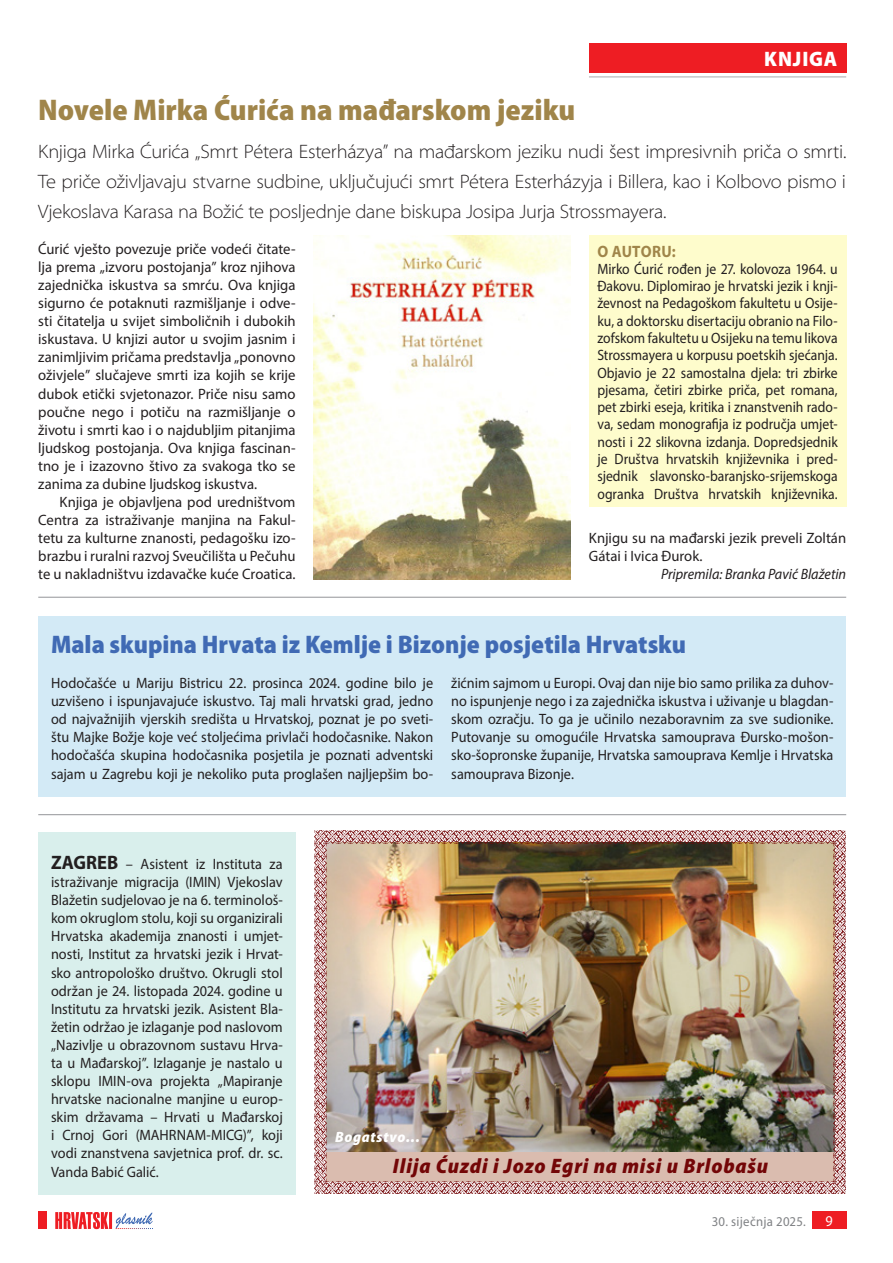
<style>
.page{position:relative;width:893px;height:1263px;background:#fff}
.page>*{position:absolute;margin:0;border:0;box-sizing:border-box;transform-origin:0 0}
.t1{font:900 semi-condensed 30px "Myriad Pro";color:#a0854a}
.t2{font:900 semi-condensed 25.5px "Myriad Pro";color:#406ab4}
.t3{font:italic 900 semi-condensed 21px "Myriad Pro";letter-spacing:.04em;color:#730607}
.t4{font:900 21px "Myriad Pro";color:#fff;scale:.95 1}
.t5{font:300 semi-expanded 19.5px/29.5px "Myriad Pro";letter-spacing:-.015em;color:#231f20;text-align:justify;scale:.95 1}
.t6{font:700 16.5px "Myriad Pro";letter-spacing:.02em;color:#a0854a;scale:.92 1}
.t7{font:15px/18.1px "Myriad Pro";color:#231f20;text-align:justify;scale:.95 1}
.t8{font:15px/18.1px "Myriad Pro";color:#231f20;text-align:justify}
.t9{font:15px/17.2px "Myriad Pro";color:#231f20;text-align:justify;scale:.91 1}
.t10{font:italic 15px "Myriad Pro";letter-spacing:-.005em;color:#231f20;scale:.95 1}
.t11{font:italic 900 semi-condensed 15px "Myriad Pro";letter-spacing:.05em;color:#fff}
.t12{font:15px "Myriad Pro";color:#fff;scale:.95 1}
.t13{font:13.5px "Myriad Pro";letter-spacing:.02em;color:#808285;scale:.95 1}
.s1{font-weight:700;font-size:19.5px}
</style>
<div class="page">
<hr style="left:589px;top:77px;width:257px;height:1px;background:#a8a9ad">
<div style="left:812px;top:1212px;width:34px;height:17px;background:#ee1d23"></div>
<div style="left:38px;top:1212px;width:9px;height:17px;background:#ee1d23"></div>
<svg style="left:55px;top:1212px;width:98px;height:17px"></svg>
<div style="left:38px;top:616px;width:808px;height:181px;background:#d3eaf6"></div>
<div style="left:589px;top:43px;width:257px;height:30px;background:#ee1d23"></div>
<img style="left:314px;top:831px;width:532px;height:363px">
<div style="left:589px;top:236px;width:257px;height:271px;background:#fefccc"></div>
<img style="left:314px;top:236px;width:257px;height:343px">
<div style="left:38px;top:833px;width:258px;height:362px;background:#d9efec"></div>
<hr style="left:38px;top:814px;width:808px;height:1px;background:#939598">
<hr style="left:38px;top:597px;width:808px;height:1px;background:#939598">
<h3 class="t4" style="left:764px;top:45px;width:78px">KNJIGA</h3>
<h1 class="t1" style="left:38px;top:90px;width:539px">Novele Mirka Ćurića na mađarskom jeziku</h1>
<p class="t5" style="left:38px;top:137px;width:852px">Knjiga Mirka Ćurića „Smrt Pétera Esterházya” na mađarskom jeziku nudi šest impresivnih priča o smrti.<br>Te priče oživljavaju stvarne sudbine, uključujući smrt Pétera Esterházyja i Billera, kao i Kolbovo pismo i Vjekoslava Karasa na Božić te posljednje dane biskupa Josipa Jurja Strossmayera.</p>
<p class="t8" style="left:38px;top:239px;width:259px">Ćurić vješto povezuje priče vodeći čitate&shy;lja prema „izvoru postojanja” kroz njihova zajednička iskustva sa smrću. Ova knjiga sigurno će potaknuti razmišljanje i odve&shy;sti čitatelja u svijet simboličnih i dubokih iskustava. U knjizi autor u svojim jasnim i zanimljivim pričama predstavlja „ponovno oživjele” slučajeve smrti iza kojih se krije dubok etički svjetonazor. Priče nisu samo poučne nego i potiču na razmišljanje o životu i smrti kao i o najdubljim pitanjima ljudskog postojanja. Ova knjiga fascinan&shy;tno je i izazovno štivo za svakoga tko se zanima za dubine ljudskog iskustva.</p>
<p class="t8" style="left:38px;top:493px;width:259px;text-indent:21px">Knjiga je objavljena pod uredništvom Centra za istraživanje manjina na Fakul&shy;tetu za kulturne znanosti, pedagošku izo&shy;brazbu i ruralni razvoj Sveučilišta u Pečuhu te u nakladništvu izdavačke kuće Croatica.</p>
<p class="t6" style="left:598px;top:240px;width:86px">O AUTORU:</p>
<p class="t9" style="left:597px;top:260px;width:266px">Mirko Ćurić rođen je 27. kolovoza 1964. u Đakovu. Diplomirao je hrvatski jezik i knji&shy;ževnost na Pedagoškom fakultetu u Osije&shy;ku, a doktorsku disertaciju obranio na Filo&shy;zofskom fakultetu u Osijeku na temu likova Strossmayera u korpusu poetskih sjećanja.<br>Objavio je 22 samostalna djela: tri zbirke pjesama, četiri zbirke priča, pet romana, pet zbirki eseja, kritika i znanstvenih rado&shy;va, sedam monografija iz područja umjet&shy;nosti i 22 slikovna izdanja. Dopredsjednik je Društva hrvatskih književnika i pred&shy;sjednik slavonsko-baranjsko-srijemskoga ogranka Društva hrvatskih književnika.</p>
<p class="t8" style="left:589px;top:529px;width:259px">Knjigu su na mađarski jezik preveli Zoltán<br>Gátai i Ivica Đurok.</p>
<p class="t10" style="left:661px;top:565px;width:196px">Pripremila: Branka Pavić Blažetin</p>
<h2 class="t2" style="left:51px;top:627px;width:637px">Mala skupina Hrvata iz Kemlje i Bizonje posjetila Hrvatsku</h2>
<p class="t7" style="left:51px;top:674px;width:404px">Hodočašće u Mariju Bistricu 22. prosinca 2024. godine bilo je uzvišeno i ispunjavajuće iskustvo. Taj mali hrvatski grad, jedno od najvažnijih vjerskih središta u Hrvatskoj, poznat je po sveti&shy;štu Majke Božje koje već stoljećima privlači hodočasnike. Nakon hodočašća skupina hodočasnika posjetila je poznati adventski sajam u Zagrebu koji je nekoliko puta proglašen najljepšim bo-</p>
<p class="t7" style="left:451px;top:674px;width:404px">žićnim sajmom u Europi. Ovaj dan nije bio samo prilika za duhov&shy;no ispunjenje nego i za zajednička iskustva i uživanje u blagdan&shy;skom ozračju. To ga je učinilo nezaboravnim za sve sudionike.<br>Putovanje su omogućile Hrvatska samouprava Đursko-mošon&shy;sko-šopronske županije, Hrvatska samouprava Kemlje i Hrvatska samouprava Bizonje.</p>
<p class="t7" style="left:51px;top:855px;width:246px"><span class="s1">ZAGREB</span> – Asistent iz Instituta za istraživanje migracija (IMIN) Vjekoslav Blažetin sudjelovao je na 6. terminološ&shy;kom okruglom stolu, koji su organizirali Hrvatska akademija znanosti i umjet&shy;nosti, Institut za hrvatski jezik i Hrvat&shy;sko antropološko društvo. Okrugli stol održan je 24. listopada 2024. godine u Institutu za hrvatski jezik. Asistent Bla&shy;žetin održao je izlaganje pod naslovom „Nazivlje u obrazovnom sustavu Hrva&shy;ta u Mađarskoj”. Izlaganje je nastalo u sklopu IMIN-ova projekta „Mapiranje hrvatske nacionalne manjine u europ&shy;skim državama – Hrvati u Mađarskoj i Crnoj Gori (MAHRNAM-MICG)”, koji vodi znanstvena savjetnica prof. dr. sc.<br>Vanda Babić Galić.</p>
<p class="t11" style="left:335px;top:1127px;width:86px">Bogatstvo...</p>
<h3 class="t3" style="left:393px;top:1152px;width:377px">Ilija Ćuzdi i Jozo Egri na misi u Brlobašu</h3>
<p class="t13" style="left:712px;top:1213px;width:100px">30. siječnja 2025.</p>
<p class="t12" style="left:825px;top:1212px;width:9px">9</p>
</div>
